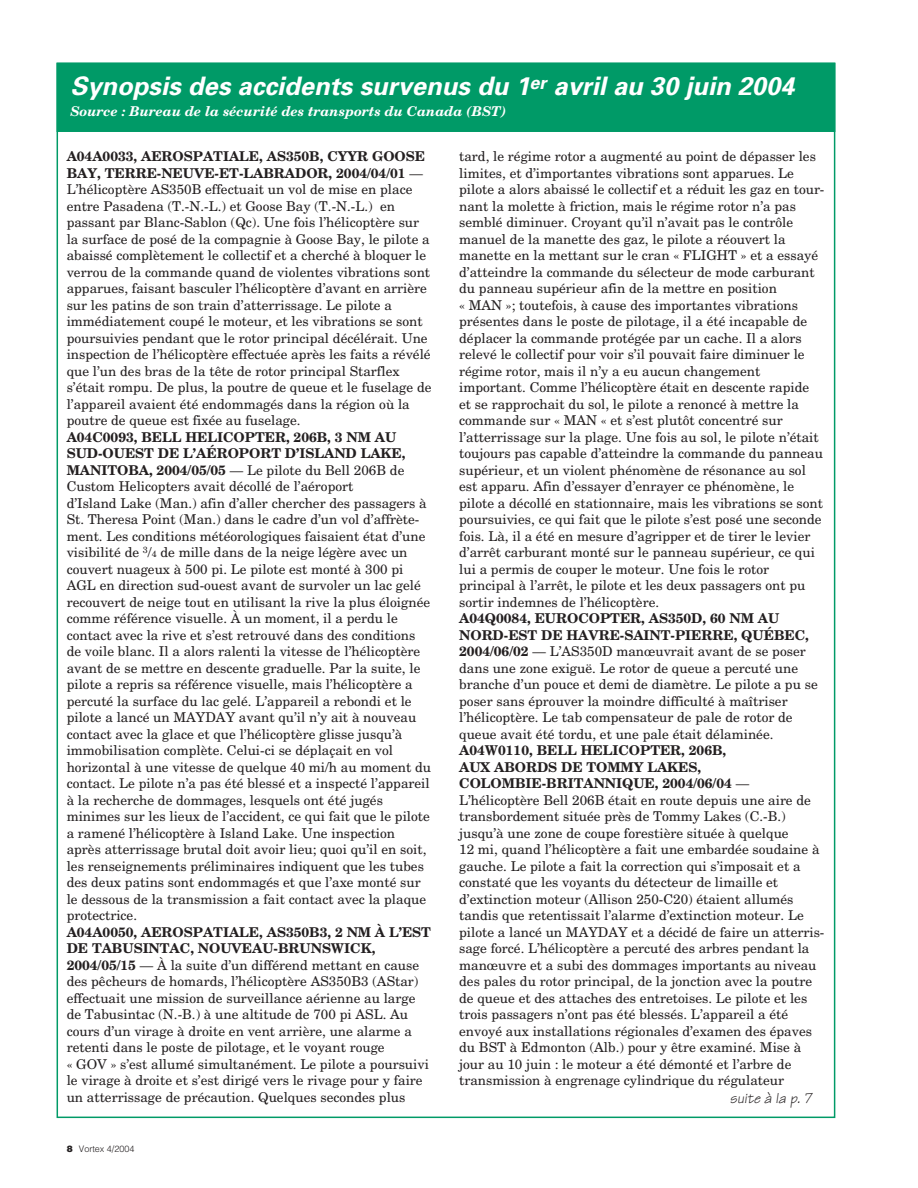
<style>
.page{position:relative;width:918px;height:1188px;background:#fff}
.page>*{position:absolute;margin:0;border:0;box-sizing:border-box;transform-origin:0 0}
.t1{font:italic 700 25.5px "Univers";color:#fff}
.t2{font:15px "Tekton";color:#231f20}
.t3{font:13.5px/16.5px "New Century Schlbk";color:#231f20}
.t4{font:italic 700 13.5px "New Century Schlbk";color:#fff}
.t5{font:300 9px "Helvetica";color:#231f20}
.s1{font-weight:700}
.s2{font-size:9px}
.s3{font-weight:900}
</style>
<div class="page">
<div style="left:57px;top:63px;width:778px;height:68px;background:#009a67"></div>
<div style="left:57px;top:63px;width:778px;height:69px;border:2px solid #009a67"></div>
<h1 class="t1" style="left:70px;top:76px;width:731px">Synopsis des accidents survenus du 1<sup>er</sup> avril au 30 juin 2004</h1>
<p class="t4" style="left:70px;top:106px;width:438px">Source : Bureau de la sécurité des transports du Canada (BST)</p>
<p class="t3" style="left:67px;top:150px;width:366px"><span class="s1">A04A0033, AEROSPATIALE, AS350B, CYYR GOOSE BAY, TERRE-NEUVE-ET-LABRADOR, 2004/04/01</span> — L’hélicoptère AS350B effectuait un vol de mise en place entre Pasadena (T.-N.-L.) et Goose Bay (T.-N.-L.) en passant par Blanc-Sablon (Qc). Une fois l’hélicoptère sur la surface de posé de la compagnie à Goose Bay, le pilote a abaissé complètement le collectif et a cherché à bloquer le verrou de la commande quand de violentes vibrations sont apparues, faisant basculer l’hélicoptère d’avant en arrière sur les patins de son train d’atterrissage. Le pilote a immédiatement coupé le moteur, et les vibrations se sont poursuivies pendant que le rotor principal décélérait. Une inspection de l’hélicoptère effectuée après les faits a révélé que l’un des bras de la tête de rotor principal Starflex s’était rompu. De plus, la poutre de queue et le fuselage de l’appareil avaient été endommagés dans la région où la poutre de queue est fixée au fuselage.</p>
<p class="t3" style="left:67px;top:430px;width:366px"><span class="s1">A04C0093, BELL HELICOPTER, 206B, 3 NM AU SUD-OUEST DE L’AÉROPORT D’ISLAND LAKE, MANITOBA, 2004/05/05</span> — Le pilote du Bell 206B de Custom Helicopters avait décollé de l’aéroport<br>d’Island Lake (Man.) afin d’aller chercher des passagers à St. Theresa Point (Man.) dans le cadre d’un vol d’affrète&shy;ment. Les conditions météorologiques faisaient état d’une visibilité de <sup>3</sup>/<span class="s2">4</span> de mille dans de la neige légère avec un couvert nuageux à 500 pi. Le pilote est monté à 300 pi AGL en direction sud-ouest avant de survoler un lac gelé recouvert de neige tout en utilisant la rive la plus éloignée comme référence visuelle. À un moment, il a perdu le contact avec la rive et s’est retrouvé dans des conditions de voile blanc. Il a alors ralenti la vitesse de l’hélicoptère avant de se mettre en descente graduelle. Par la suite, le pilote a repris sa référence visuelle, mais l’hélicoptère a percuté la surface du lac gelé. L’appareil a rebondi et le pilote a lancé un MAYDAY avant qu’il n’y ait à nouveau contact avec la glace et que l’hélicoptère glisse jusqu’à immobilisation complète. Celui-ci se déplaçait en vol horizontal à une vitesse de quelque 40 mi/h au moment du contact. Le pilote n’a pas été blessé et a inspecté l’appareil à la recherche de dommages, lesquels ont été jugés minimes sur les lieux de l’accident, ce qui fait que le pilote a ramené l’hélicoptère à Island Lake. Une inspection après atterrissage brutal doit avoir lieu; quoi qu’il en soit, les renseignements préliminaires indiquent que les tubes des deux patins sont endommagés et que l’axe monté sur le dessous de la transmission a fait contact avec la plaque protectrice.</p>
<p class="t3" style="left:67px;top:925px;width:366px"><span class="s1">A04A0050, AEROSPATIALE, AS350B3, 2 NM À L’EST DE TABUSINTAC, NOUVEAU-BRUNSWICK, 2004/05/15</span> — À la suite d’un différend mettant en cause des pêcheurs de homards, l’hélicoptère AS350B3 (AStar) effectuait une mission de surveillance aérienne au large de Tabusintac (N.-B.) à une altitude de 700 pi ASL. Au cours d’un virage à droite en vent arrière, une alarme a retenti dans le poste de pilotage, et le voyant rouge<br>« GOV » s’est allumé simultanément. Le pilote a poursuivi le virage à droite et s’est dirigé vers le rivage pour y faire un atterrissage de précaution. Quelques secondes plus</p>
<p class="t5" style="left:67px;top:1146px;width:69px"><span class="s3">8</span> Vortex 4/2004</p>
<p class="t3" style="left:459px;top:150px;width:367px">tard, le régime rotor a augmenté au point de dépasser les limites, et d’importantes vibrations sont apparues. Le pilote a alors abaissé le collectif et a réduit les gaz en tour&shy;nant la molette à friction, mais le régime rotor n’a pas semblé diminuer. Croyant qu’il n’avait pas le contrôle manuel de la manette des gaz, le pilote a réouvert la manette en la mettant sur le cran « FLIGHT » et a essayé d’atteindre la commande du sélecteur de mode carburant du panneau supérieur afin de la mettre en position<br>« MAN »; toutefois, à cause des importantes vibrations présentes dans le poste de pilotage, il a été incapable de déplacer la commande protégée par un cache. Il a alors relevé le collectif pour voir s’il pouvait faire diminuer le régime rotor, mais il n’y a eu aucun changement important. Comme l’hélicoptère était en descente rapide et se rapprochait du sol, le pilote a renoncé à mettre la commande sur « MAN « et s’est plutôt concentré sur l’atterrissage sur la plage. Une fois au sol, le pilote n’était toujours pas capable d’atteindre la commande du panneau supérieur, et un violent phénomène de résonance au sol est apparu. Afin d’essayer d’enrayer ce phénomène, le pilote a décollé en stationnaire, mais les vibrations se sont poursuivies, ce qui fait que le pilote s’est posé une seconde fois. Là, il a été en mesure d’agripper et de tirer le levier d’arrêt carburant monté sur le panneau supérieur, ce qui lui a permis de couper le moteur. Une fois le rotor principal à l’arrêt, le pilote et les deux passagers ont pu sortir indemnes de l’hélicoptère.</p>
<p class="t3" style="left:459px;top:611px;width:360px"><span class="s1">A04Q0084, EUROCOPTER, AS350D, 60 NM AU NORD-EST DE HAVRE-SAINT-PIERRE, QUÉBEC, 2004/06/02</span> — L’AS350D manœuvrait avant de se poser dans une zone exiguë. Le rotor de queue a percuté une branche d’un pouce et demi de diamètre. Le pilote a pu se poser sans éprouver la moindre difficulté à maîtriser l’hélicoptère. Le tab compensateur de pale de rotor de queue avait été tordu, et une pale était délaminée.</p>
<p class="t3" style="left:459px;top:743px;width:367px"><span class="s1">A04W0110, BELL HELICOPTER, 206B,<br>AUX ABORDS DE TOMMY LAKES, COLOMBIE-BRITANNIQUE, 2004/06/04</span> — L’hélicoptère Bell 206B était en route depuis une aire de transbordement située près de Tommy Lakes (C.-B.) jusqu’à une zone de coupe forestière située à quelque<br>12 mi, quand l’hélicoptère a fait une embardée soudaine à gauche. Le pilote a fait la correction qui s’imposait et a constaté que les voyants du détecteur de limaille et d’extinction moteur (Allison 250-C20) étaient allumés tandis que retentissait l’alarme d’extinction moteur. Le pilote a lancé un MAYDAY et a décidé de faire un atterris&shy;sage forcé. L’hélicoptère a percuté des arbres pendant la manœuvre et a subi des dommages importants au niveau des pales du rotor principal, de la jonction avec la poutre de queue et des attaches des entretoises. Le pilote et les trois passagers n’ont pas été blessés. L’appareil a été envoyé aux installations régionales d’examen des épaves du BST à Edmonton (Alb.) pour y être examiné. Mise à jour au 10 juin : le moteur a été démonté et l’arbre de transmission à engrenage cylindrique du régulateur</p>
<p class="t2" style="left:730px;top:1093px;width:83px">suite à la p. 7</p>
</div>
